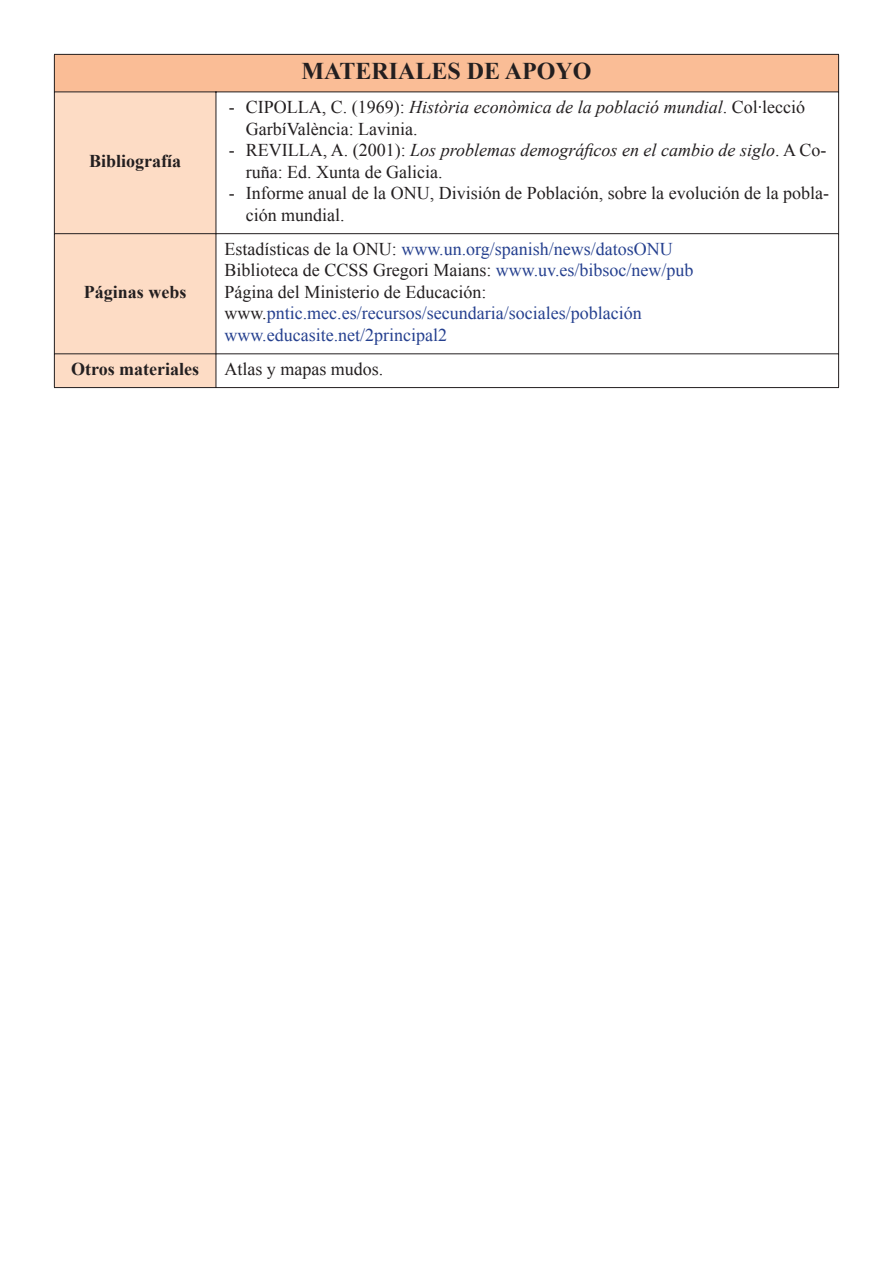
<style>
.page{position:relative;width:893px;height:1263px;background:#fff}
.page>*{position:absolute;margin:0;border:0;box-sizing:border-box;transform-origin:0 0}
.t1{font:700 24px "Times New Roman";color:#231f20}
.t2{font:18px/21.6px "Times New Roman";color:#231f20}
.t3{font:18px/21.6px "Times New Roman";color:#25408f}
.t4{font:700 18px "Times New Roman";color:#231f20}
.s1{font-style:italic}
.s2{color:#231f20}
</style>
<div class="page">
<div style="left:54px;top:54px;width:785px;height:38px;background:#fabd96"></div>
<div style="left:55px;top:93px;width:161px;height:294px;background:#fddcc5"></div>
<hr style="left:54px;top:54px;width:142px;height:1px;background:#231f20">
<hr style="left:54px;top:55px;width:1px;height:37px;background:#231f20">
<svg style="left:196px;top:54px;width:20px;height:1px"></svg>
<hr style="left:216px;top:54px;width:623px;height:1px;background:#231f20">
<hr style="left:838px;top:55px;width:1px;height:37px;background:#231f20">
<hr style="left:54px;top:92px;width:142px;height:1px;background:#231f20">
<hr style="left:54px;top:92px;width:1px;height:141px;background:#231f20">
<hr style="left:216px;top:92px;width:623px;height:1px;background:#231f20">
<hr style="left:216px;top:92px;width:1px;height:141px;background:#231f20">
<svg style="left:196px;top:92px;width:21px;height:1px"></svg>
<hr style="left:838px;top:92px;width:1px;height:141px;background:#231f20">
<hr style="left:54px;top:233px;width:142px;height:1px;background:#231f20">
<hr style="left:54px;top:234px;width:1px;height:119px;background:#231f20">
<svg style="left:196px;top:233px;width:20px;height:1px"></svg>
<hr style="left:216px;top:233px;width:623px;height:1px;background:#231f20">
<hr style="left:216px;top:234px;width:1px;height:119px;background:#231f20">
<hr style="left:838px;top:234px;width:1px;height:119px;background:#231f20">
<hr style="left:54px;top:353px;width:142px;height:1px;background:#231f20">
<hr style="left:54px;top:354px;width:1px;height:33px;background:#231f20">
<svg style="left:196px;top:353px;width:20px;height:1px"></svg>
<hr style="left:216px;top:353px;width:623px;height:1px;background:#231f20">
<hr style="left:216px;top:354px;width:1px;height:34px;background:#231f20">
<hr style="left:838px;top:354px;width:1px;height:33px;background:#231f20">
<hr style="left:54px;top:387px;width:142px;height:1px;background:#231f20">
<svg style="left:196px;top:387px;width:20px;height:1px"></svg>
<hr style="left:216px;top:387px;width:623px;height:1px;background:#231f20">
<p class="t4" style="left:89px;top:148px;width:94px">Bibliografía</p>
<p class="t4" style="left:84px;top:279px;width:104px">Páginas webs</p>
<h1 class="t1" style="left:301px;top:55px;width:292px">MATERIALES DE APOYO</h1>
<p class="t2" style="left:246px;top:96px;width:561px;text-indent:-17px">- CIPOLLA, C. (1969): <span class="s1">Història econòmica de la població mundial</span>. Col·lecció<br>GarbíValència: Lavinia.</p>
<p class="t2" style="left:246px;top:139px;width:582px;text-indent:-17px">- REVILLA, A. (2001): <span class="s1">Los problemas demográficos en el cambio de siglo</span>. A Co&shy;ruña: Ed. Xunta de Galicia.</p>
<p class="t2" style="left:246px;top:182px;width:585px;text-indent:-17px">- Informe anual de la ONU, División de Población, sobre la evolución de la pobla&shy;ción mundial.</p>
<p class="t3" style="left:224px;top:238px;width:471px"><span class="s2">Estadísticas de la ONU:</span> www.un.org/spanish/news/datosONU <span class="s2">Biblioteca de CCSS Gregori Maians:</span> www.uv.es/bibsoc/new/pub <span class="s2">Página del Ministerio de Educación: www.</span>pntic.mec.es/recursos/secundaria/sociales/población www.educasite.net/2principal2</p>
<p class="t4" style="left:71px;top:356px;width:130px">Otros materiales</p>
<p class="t2" style="left:224px;top:358px;width:160px">Atlas y mapas mudos.</p>
</div>
